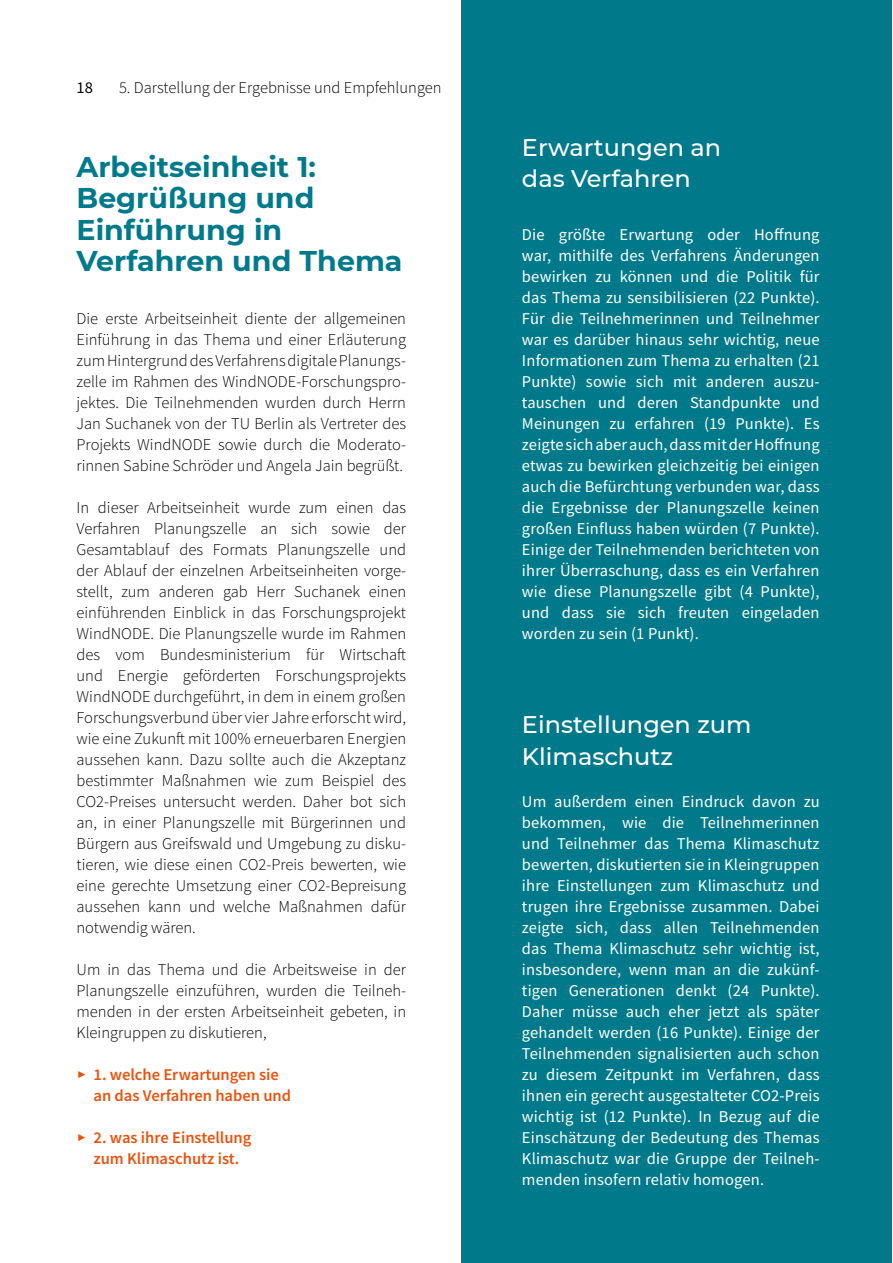
<style>
.page{position:relative;width:893px;height:1263px;background:#fff}
.page>*{position:absolute;margin:0;border:0;box-sizing:border-box;transform-origin:0 0}
.t1{font:700 28.5px/31.5px "Montserrat";color:#007a8b}
.t2{font:500 24px/31.5px "Montserrat";color:#fff}
.t3{font:300 16.5px/21px "Source Sans Pro";color:#000;text-align:justify}
.t4{font:16.5px/21px "Source Sans Pro";letter-spacing:.01em;color:#fff;text-align:justify}
.t5{font:600 16.5px/21px "Source Sans Pro";color:#e9530e}
.t6{font:16.5px "Source Sans Pro";color:#000}
.s1{font-family:"Montserrat";font-weight:400}
</style>
<div class="page">
<div style="left:461px;top:0;width:431px;height:1263px;background:#007a8b"></div>
<p class="t6" style="left:77px;top:77px;width:18px">18</p>
<p class="t3" style="left:119px;top:77px;width:324px">5. Darstellung der Ergebnisse und Empfehlungen</p>
<h1 class="t1" style="left:77px;top:149px;width:327px">Arbeitseinheit 1:<br>Begrüßung und<br>Einführung in<br>Verfahren und Thema</h1>
<p class="t3" style="left:77px;top:308px;width:331px">Die erste Arbeitseinheit diente der allgemeinen Einführung in das Thema und einer Erläuterung zum Hintergrund des Verfahrens digitale Planungs&shy;zelle im Rahmen des WindNODE-Forschungspro&shy;jektes. Die Teilnehmenden wurden durch Herrn Jan Suchanek von der TU Berlin als Vertreter des Projekts WindNODE sowie durch die Moderato&shy;rinnen Sabine Schröder und Angela Jain begrüßt.</p>
<p class="t3" style="left:77px;top:497px;width:331px">In dieser Arbeitseinheit wurde zum einen das Verfahren Planungszelle an sich sowie der Gesamtablauf des Formats Planungszelle und der Ablauf der einzelnen Arbeitseinheiten vorge&shy;stellt, zum anderen gab Herr Suchanek einen einführenden Einblick in das Forschungsprojekt WindNODE. Die Planungszelle wurde im Rahmen des vom Bundesministerium für Wirtschaft und Energie geförderten Forschungsprojekts WindNODE durchgeführt, in dem in einem großen Forschungsverbund über vier Jahre erforscht wird, wie eine Zukunft mit 100% erneuerbaren Energien aussehen kann. Dazu sollte auch die Akzeptanz bestimmter Maßnahmen wie zum Beispiel des CO2-Preises untersucht werden. Daher bot sich an, in einer Planungszelle mit Bürgerinnen und Bürgern aus Greifswald und Umgebung zu disku&shy;tieren, wie diese einen CO2-Preis bewerten, wie eine gerechte Umsetzung einer CO2-Bepreisung aussehen kann und welche Maßnahmen dafür notwendig wären.</p>
<p class="t3" style="left:77px;top:959px;width:331px">Um in das Thema und die Arbeitsweise in der Planungszelle einzuführen, wurden die Teilneh&shy;menden in der ersten Arbeitseinheit gebeten, in Kleingruppen zu diskutieren,</p>
<p class="t5" style="left:94px;top:1064px;width:199px;text-indent:-17px"><span class="s1">▶</span> 1. welche Erwartungen sie an das Verfahren haben und</p>
<p class="t5" style="left:77px;top:1127px;width:176px;text-align:center"><span class="s1">▶</span> 2. was ihre Einstellung zum Klimaschutz ist.</p>
<h2 class="t2" style="left:522px;top:131px;width:201px">Erwartungen an das Verfahren</h2>
<p class="t4" style="left:522px;top:224px;width:299px">Die größte Erwartung oder Hoffnung war, mithilfe des Verfahrens Änderungen bewirken zu können und die Politik für das Thema zu sensibilisieren (22 Punkte).<br>Für die Teilnehmerinnen und Teilnehmer war es darüber hinaus sehr wichtig, neue Informationen zum Thema zu erhalten (21<br>Punkte) sowie sich mit anderen auszu&shy;tauschen und deren Standpunkte und Meinungen zu erfahren (19 Punkte). Es zeigte sich aber auch, dass mit der Hoffnung etwas zu bewirken gleichzeitig bei einigen auch die Befürchtung verbunden war, dass die Ergebnisse der Planungszelle keinen großen Einfluss haben würden (7 Punkte).<br>Einige der Teilnehmenden berichteten von ihrer Überraschung, dass es ein Verfahren wie diese Planungszelle gibt (4 Punkte), und dass sie sich freuten eingeladen worden zu sein (1 Punkt).</p>
<h2 class="t2" style="left:522px;top:708px;width:231px">Einstellungen zum<br>Klimaschutz</h2>
<p class="t4" style="left:522px;top:791px;width:299px">Um außerdem einen Eindruck davon zu bekommen, wie die Teilnehmerinnen und Teilnehmer das Thema Klimaschutz bewerten, diskutierten sie in Kleingruppen ihre Einstellungen zum Klimaschutz und trugen ihre Ergebnisse zusammen. Dabei zeigte sich, dass allen Teilnehmenden das Thema Klimaschutz sehr wichtig ist, insbesondere, wenn man an die zukünf&shy;tigen Generationen denkt (24 Punkte).<br>Daher müsse auch eher jetzt als später gehandelt werden (16 Punkte). Einige der Teilnehmenden signalisierten auch schon zu diesem Zeitpunkt im Verfahren, dass ihnen ein gerecht ausgestalteter CO2-Preis wichtig ist (12 Punkte). In Bezug auf die Einschätzung der Bedeutung des Themas Klimaschutz war die Gruppe der Teilneh&shy;menden insofern relativ homogen.</p>
</div>
